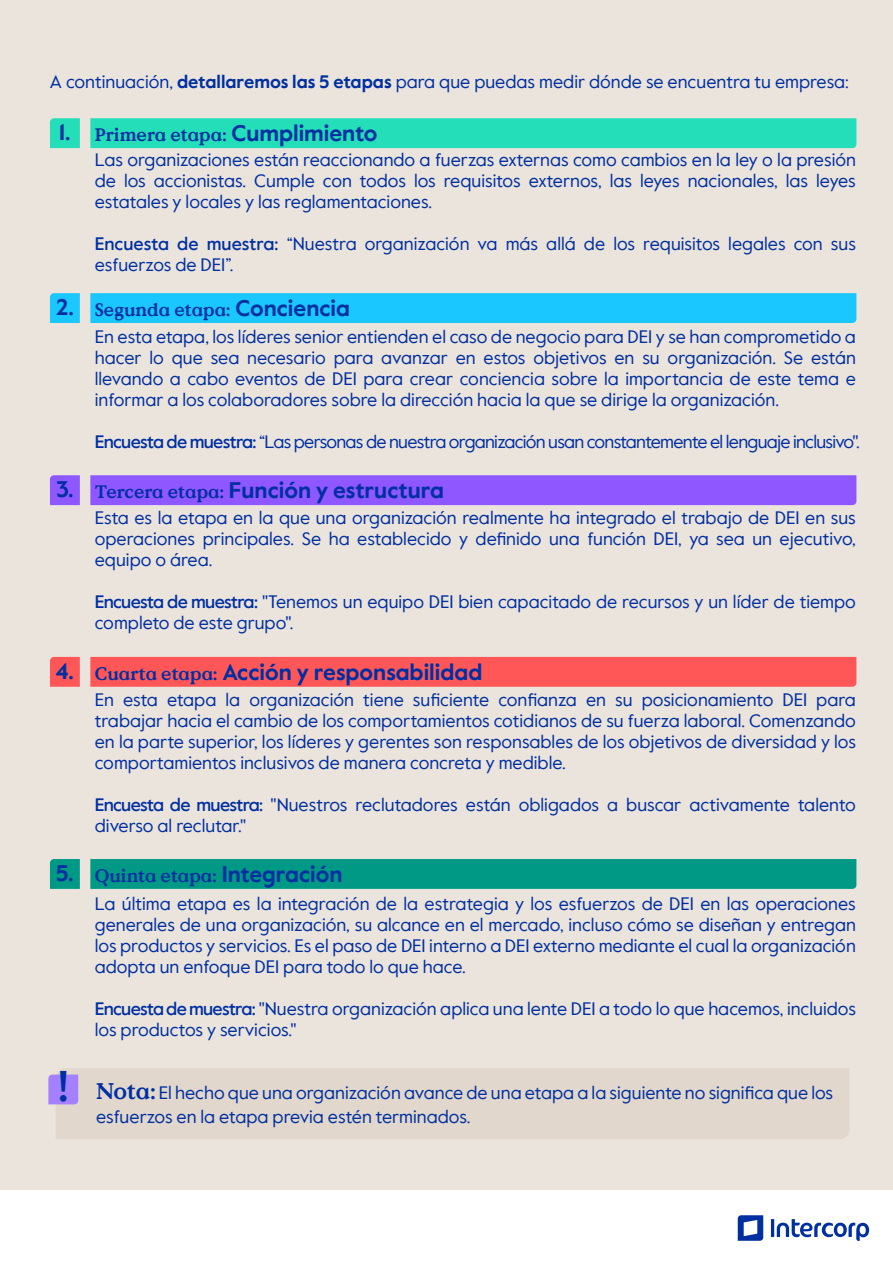
<style>
.page{position:relative;width:893px;height:1263px;background:#ebe4dc}
.page>*{position:absolute;margin:0;border:0;box-sizing:border-box;transform-origin:0 0}
.t1{font:700 22.5px "Value Sans Pro";color:#002fa1}
.t2{font:18px/21px "Value Sans Pro";color:#002fa1}
.t3{font:18px "Value Sans Pro";letter-spacing:-.04em;color:#002fa1}
.t4{font:700 18px "Value Serif Pro";color:#002fa1}
.s1{font-weight:700}
.s2{font-family:"Value Serif Pro";font-size:18px}
.s3{font-weight:500}
.s4{font-family:"Value Sans Pro";font-size:22.5px}
.s5{font-family:"Value Serif Pro";font-weight:700;font-size:42.75px}
.s6{font-family:"Value Serif Pro";font-weight:700;font-size:22.5px}
</style>
<div class="page">
<div style="left:50px;top:118px;width:806px;height:30px;background:#23deb8"></div>
<div style="left:0;top:1191px;width:893px;height:72px;background:#fff"></div>
<svg style="left:738px;top:1215px;width:25px;height:26px"></svg>
<svg style="left:771px;top:1219px;width:98px;height:22px"></svg>
<div style="left:50px;top:293px;width:806px;height:30px;background:#1ac8ff"></div>
<div style="left:50px;top:475px;width:806px;height:30px;background:#8f57ff"></div>
<div style="left:50px;top:657px;width:806px;height:30px;background:#ff5757"></div>
<div style="left:50px;top:859px;width:806px;height:30px;background:#009986"></div>
<div style="left:56px;top:1068px;width:793px;height:71px;background:#e1d7cc"></div>
<svg style="left:48px;top:1074px;width:30px;height:30px"></svg>
<div style="left:80px;top:105px;width:10px;height:914px;background:#ebe4dc"></div>
<p class="t2" style="left:50px;top:72px;width:800px">A continuación, <span class="s1">detallaremos las 5 etapas</span> para que puedas medir dónde se encuentra tu empresa:</p>
<p class="t1" style="left:59px;top:120px;width:320px">1. <span class="s2">Primera etapa:</span> Cumplimiento</p>
<p class="t2" style="left:95px;top:149px;width:763px;text-align:justify">Las organizaciones están reaccionando a fuerzas externas como cambios en la ley o la presión de los accionistas. Cumple con todos los requisitos externos, las leyes nacionales, las leyes estatales y locales y las reglamentaciones.</p>
<p class="t2" style="left:95px;top:233px;width:763px"><span class="s3">Encuesta de muestra:</span> “Nuestra organización va más allá de los requisitos legales con sus esfuerzos de DEI”.</p>
<p class="t4" style="left:56px;top:299px;width:296px"><span class="s4">2.</span> Segunda etapa: <span class="s4">Conciencia</span></p>
<p class="t2" style="left:95px;top:326px;width:763px;text-align:justify">En esta etapa, los líderes senior entienden el caso de negocio para DEI y se han comprometido a hacer lo que sea necesario para avanzar en estos objetivos en su organización. Se están llevando a cabo eventos de DEI para crear conciencia sobre la importancia de este tema e informar a los colaboradores sobre la dirección hacia la que se dirige la organización.</p>
<p class="t3" style="left:95px;top:431px;width:767px"><span class="s3">Encuesta de muestra:</span> “Las personas de nuestra organización usan constantemente el lenguaje inclusivo".</p>
<p class="t1" style="left:56px;top:477px;width:389px">3. <span class="s2">Tercera etapa:</span> Función y estructura</p>
<p class="t2" style="left:95px;top:507px;width:763px;text-align:justify">Esta es la etapa en la que una organización realmente ha integrado el trabajo de DEI en sus operaciones principales. Se ha establecido y definido una función DEI, ya sea un ejecutivo, equipo o área.</p>
<p class="t2" style="left:95px;top:591px;width:763px"><span class="s3">Encuesta de muestra:</span> "Tenemos un equipo DEI bien capacitado de recursos y un líder de tiempo completo de este grupo".</p>
<p class="t1" style="left:56px;top:658px;width:428px">4. <span class="s2">Cuarta etapa:</span> Acción y responsabilidad</p>
<p class="t2" style="left:95px;top:690px;width:763px;text-align:justify">En esta etapa la organización tiene suficiente confianza en su posicionamiento DEI para trabajar hacia el cambio de los comportamientos cotidianos de su fuerza laboral. Comenzando en la parte superior, los líderes y gerentes son responsables de los objetivos de diversidad y los comportamientos inclusivos de manera concreta y medible.</p>
<p class="t2" style="left:95px;top:795px;width:763px"><span class="s3">Encuesta de muestra:</span> "Nuestros reclutadores están obligados a buscar activamente talento diverso al reclutar."</p>
<p class="t1" style="left:56px;top:860px;width:288px">5. <span class="s2">Quinta etapa:</span> Integración</p>
<p class="t2" style="left:95px;top:894px;width:763px;text-align:justify">La última etapa es la integración de la estrategia y los esfuerzos de DEI en las operaciones generales de una organización, su alcance en el mercado, incluso cómo se diseñan y entregan los productos y servicios. Es el paso de DEI interno a DEI externo mediante el cual la organización adopta un enfoque DEI para todo lo que hace.</p>
<p class="t2" style="left:95px;top:999px;width:763px"><span class="s3">Encuesta de muestra:</span> "Nuestra organización aplica una lente DEI a todo lo que hacemos, incluidos los productos y servicios."</p>
<p class="t2" style="left:96px;top:1081px;width:739px;line-height:24px;text-indent:-38px"><span class="s5">!</span> <span class="s6">Nota:</span> El hecho que una organización avance de una etapa a la siguiente no significa que los esfuerzos en la etapa previa estén terminados.</p>
</div>
